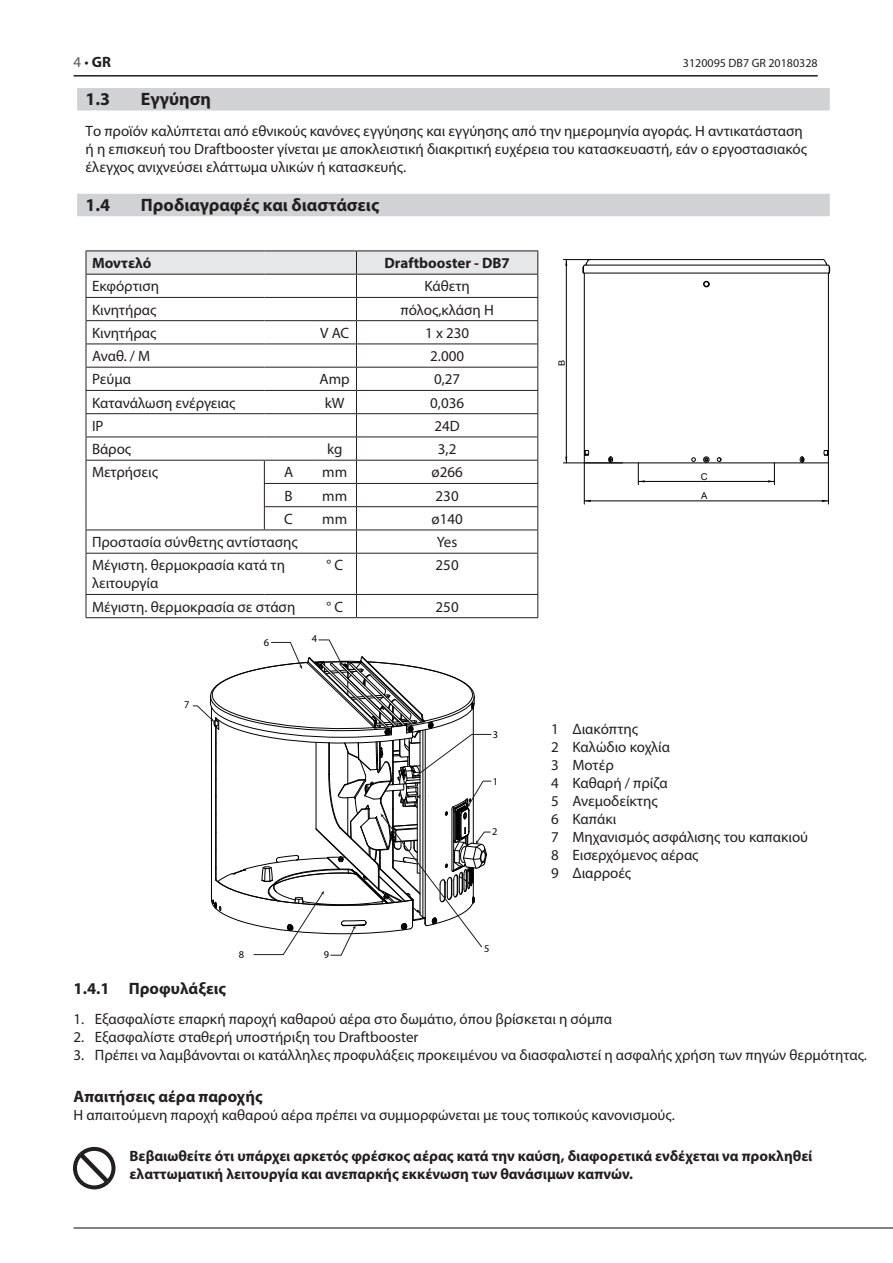
<style>
.page{position:relative;width:893px;height:1263px;background:#fff}
.page>*{position:absolute;margin:0;border:0;box-sizing:border-box;transform-origin:0 0}
.t1{font:700 18px "Myriad Pro";color:#231f20}
.Mellemrubrik{font:700 16.5px "Myriad Pro";color:#231f20}
.Normal_tab_5{font:15px "Myriad Pro";color:#231f20}
.Brødtekst{font:15px/18px "Myriad Pro";color:#231f20}
.Tabeller_venstre{font:15px/18px "Myriad Pro";color:#231f20}
.Brødtekst_bold{font:700 15px/18px "Myriad Pro";color:#231f20}
.Tabeller_venstre-2{font:700 15px "Myriad Pro";color:#231f20}
.Tabeller_fed_venstre{font:700 15px "Myriad Pro";color:#231f20}
.t2{font:12px "Myriad Pro";color:#231f20}
.t3{font:10.35px "Myriad Pro";color:#000}
.t4{font:9.45px "Arial";color:#000}
.t5{font:8.7px "Arial";color:#000;scale:1.05 1}
.s1{font-weight:400;color:#57585a}
.s2{font-weight:400}
</style>
<div class="page">
<div style="left:77px;top:88px;width:753px;height:22px;background:#d1d2d4"></div>
<div style="left:77px;top:194px;width:753px;height:22px;background:#d1d2d4"></div>
<hr style="left:356px;top:594px;width:182px;height:1px;background:#231f20">
<hr style="left:86px;top:617px;width:178px;height:1px;background:#231f20">
<hr style="left:264px;top:617px;width:49px;height:1px;background:#231f20">
<hr style="left:313px;top:617px;width:43px;height:1px;background:#231f20">
<hr style="left:86px;top:554px;width:1px;height:40px;background:#231f20">
<svg style="left:86px;top:595px;width:1px;height:22px"></svg>
<svg style="left:86px;top:251px;width:452px;height:302px"></svg>
<hr style="left:86px;top:413px;width:178px;height:1px;background:#231f20">
<hr style="left:264px;top:413px;width:49px;height:1px;background:#231f20">
<hr style="left:313px;top:413px;width:43px;height:1px;background:#231f20">
<hr style="left:86px;top:437px;width:178px;height:1px;background:#231f20">
<hr style="left:264px;top:437px;width:49px;height:1px;background:#231f20">
<hr style="left:313px;top:437px;width:43px;height:1px;background:#231f20">
<hr style="left:86px;top:553px;width:178px;height:1px;background:#231f20">
<hr style="left:264px;top:553px;width:49px;height:1px;background:#231f20">
<hr style="left:313px;top:553px;width:43px;height:1px;background:#231f20">
<hr style="left:86px;top:594px;width:178px;height:1px;background:#231f20">
<hr style="left:264px;top:594px;width:49px;height:1px;background:#231f20">
<hr style="left:313px;top:594px;width:43px;height:1px;background:#231f20">
<hr style="left:356px;top:553px;width:182px;height:1px;background:#231f20">
<hr style="left:356px;top:554px;width:1px;height:40px;background:#231f20">
<hr style="left:537px;top:554px;width:1px;height:40px;background:#231f20">
<svg style="left:356px;top:595px;width:1px;height:22px"></svg>
<svg style="left:537px;top:595px;width:1px;height:22px"></svg>
<hr style="left:356px;top:617px;width:182px;height:1px;background:#231f20">
<svg style="left:824px;top:450px;width:4px;height:6px"></svg>
<svg style="left:691px;top:458px;width:5px;height:4px"></svg>
<hr style="left:584px;top:463px;width:244px;height:1px;background:#000">
<hr style="left:828px;top:273px;width:1px;height:190px;background:#000">
<hr style="left:584px;top:273px;width:1px;height:190px;background:#000">
<svg style="left:584px;top:450px;width:5px;height:6px"></svg>
<hr style="left:585px;top:265px;width:243px;height:1px;background:#000">
<hr style="left:583px;top:273px;width:246px;height:1px;background:#000">
<hr style="left:590px;top:259px;width:233px;height:1px;background:#000">
<svg style="left:703px;top:281px;width:7px;height:6px"></svg>
<svg style="left:608px;top:456px;width:5px;height:7px"></svg>
<svg style="left:823px;top:259px;width:7px;height:14px"></svg>
<svg style="left:800px;top:456px;width:4px;height:7px"></svg>
<svg style="left:703px;top:457px;width:6px;height:5px"></svg>
<svg style="left:717px;top:457px;width:4px;height:5px"></svg>
<hr style="left:584px;top:463px;width:1px;height:41px;background:#000">
<hr style="left:828px;top:463px;width:1px;height:41px;background:#000">
<hr style="left:584px;top:501px;width:244px;height:1px;background:#000">
<svg style="left:638px;top:463px;width:7px;height:22px"></svg>
<svg style="left:768px;top:463px;width:7px;height:22px"></svg>
<hr style="left:638px;top:481px;width:136px;height:1px;background:#000">
<hr style="left:563px;top:463px;width:59px;height:1px;background:#000">
<svg style="left:563px;top:259px;width:28px;height:14px"></svg>
<hr style="left:566px;top:260px;width:1px;height:203px;background:#000">
<svg style="left:74px;top:1147px;width:41px;height:42px"></svg>
<svg style="left:192px;top:639px;width:300px;height:317px"></svg>
<hr style="left:74px;top:75px;width:744px;height:2px;background:#231f20">
<hr style="left:74px;top:1227px;width:819px;height:1px;background:#231f20">
<p class="Brødtekst_bold" style="left:74px;top:53px;width:39px"><span class="s1">4</span> <span class="s2">•</span> GR</p>
<p class="t2" style="left:683px;top:56px;width:136px">3120095 DB7 GR 20180328</p>
<p class="t1" style="left:86px;top:87px;width:26px">1.3</p>
<p class="t1" style="left:141px;top:87px;width:72px">Εγγύηση</p>
<p class="Brødtekst" style="left:86px;top:121px;width:723px">Το προϊόν καλύπτεται από εθνικούς κανόνες εγγύησης και εγγύησης από την ημερομηνία αγοράς. Η αντικατάσταση ή η επισκευή του Draftbooster γίνεται με αποκλειστική διακριτική ευχέρεια του κατασκευαστή, εάν ο εργοστασιακός έλεγχος ανιχνεύσει ελάττωμα υλικών ή κατασκευής.</p>
<p class="t1" style="left:86px;top:193px;width:26px">1.4</p>
<p class="t1" style="left:141px;top:193px;width:240px">Προδιαγραφές και διαστάσεις</p>
<p class="Tabeller_fed_venstre" style="left:92px;top:253px;width:61px">Μοντελό</p>
<p class="Tabeller_venstre-2" style="left:384px;top:253px;width:127px">Draftbooster - DB7</p>
<p class="Tabeller_venstre" style="left:92px;top:277px;width:69px">Εκφόρτιση</p>
<p class="Tabeller_venstre" style="left:424px;top:277px;width:47px">Κάθετη</p>
<p class="Tabeller_venstre" style="left:92px;top:300px;width:66px">Κινητήρας</p>
<p class="Tabeller_venstre" style="left:400px;top:300px;width:95px">πόλος,κλάση H</p>
<p class="Tabeller_venstre" style="left:92px;top:324px;width:66px">Κινητήρας</p>
<p class="Tabeller_venstre" style="left:320px;top:324px;width:31px">V AC</p>
<p class="Tabeller_venstre" style="left:425px;top:324px;width:46px">1 x 230</p>
<p class="Tabeller_venstre" style="left:92px;top:347px;width:60px">Αναθ. / Μ</p>
<p class="Tabeller_venstre" style="left:430px;top:347px;width:35px">2.000</p>
<p class="Tabeller_venstre" style="left:92px;top:370px;width:40px">Ρεύμα</p>
<p class="Tabeller_venstre" style="left:320px;top:370px;width:32px">Amp</p>
<p class="Tabeller_venstre" style="left:434px;top:370px;width:28px">0,27</p>
<p class="Tabeller_venstre" style="left:92px;top:393px;width:145px">Κατανάλωση ενέργειας</p>
<p class="Tabeller_venstre" style="left:325px;top:393px;width:21px">kW</p>
<p class="Tabeller_venstre" style="left:430px;top:393px;width:35px">0,036</p>
<p class="Tabeller_venstre" style="left:92px;top:417px;width:13px">IP</p>
<p class="Tabeller_venstre" style="left:434px;top:417px;width:27px">24D</p>
<p class="Tabeller_venstre" style="left:92px;top:440px;width:41px">Βάρος</p>
<p class="Tabeller_venstre" style="left:327px;top:440px;width:17px">kg</p>
<p class="Tabeller_venstre" style="left:438px;top:440px;width:20px">3,2</p>
<p class="Tabeller_venstre" style="left:92px;top:463px;width:67px">Μετρήσεις</p>
<p class="Tabeller_venstre" style="left:284px;top:463px;width:11px">A</p>
<p class="Tabeller_venstre" style="left:322px;top:463px;width:27px">mm</p>
<p class="Tabeller_venstre" style="left:431px;top:463px;width:33px">ø266</p>
<p class="Tabeller_venstre" style="left:285px;top:486px;width:10px">B</p>
<p class="Tabeller_venstre" style="left:322px;top:486px;width:27px">mm</p>
<p class="Tabeller_venstre" style="left:436px;top:486px;width:25px">230</p>
<p class="Tabeller_venstre" style="left:284px;top:510px;width:10px">C</p>
<p class="Tabeller_venstre" style="left:322px;top:510px;width:27px">mm</p>
<p class="Tabeller_venstre" style="left:431px;top:510px;width:33px">ø140</p>
<p class="Tabeller_venstre" style="left:92px;top:533px;width:207px">Προστασία σύνθετης αντίστασης</p>
<p class="Tabeller_venstre" style="left:437px;top:533px;width:22px">Yes</p>
<p class="Tabeller_venstre" style="left:92px;top:556px;width:195px">Μέγιστη. θερμοκρασία κατά τη λειτουργία</p>
<p class="Tabeller_venstre" style="left:326px;top:556px;width:18px">° C</p>
<p class="Tabeller_venstre" style="left:436px;top:556px;width:25px">250</p>
<p class="Tabeller_venstre" style="left:92px;top:597px;width:205px">Μέγιστη. θερμοκρασία σε στάση</p>
<p class="Tabeller_venstre" style="left:326px;top:597px;width:18px">° C</p>
<p class="Tabeller_venstre" style="left:436px;top:597px;width:25px">250</p>
<p class="t3" style="left:184px;top:698px;width:7px">7</p>
<p class="t3" style="left:264px;top:636px;width:7px">6</p>
<p class="t3" style="left:312px;top:632px;width:7px">4</p>
<p class="t3" style="left:239px;top:948px;width:7px">8</p>
<p class="t3" style="left:324px;top:948px;width:7px">9</p>
<p class="t3" style="left:493px;top:728px;width:7px">3</p>
<p class="t3" style="left:493px;top:775px;width:7px">1</p>
<p class="t3" style="left:492px;top:825px;width:7px">2</p>
<p class="t3" style="left:484px;top:942px;width:7px">5</p>
<p class="t5" style="left:556px;top:366px;width:7px;rotate:-90deg">B</p>
<p class="t4" style="left:701px;top:470px;width:8px">C</p>
<p class="t4" style="left:701px;top:490px;width:8px">A</p>
<p class="Normal_tab_5" style="left:551px;top:720px;width:88px">1 Διακόπτης</p>
<p class="Normal_tab_5" style="left:551px;top:738px;width:120px">2 Καλώδιο κοχλία</p>
<p class="Normal_tab_5" style="left:551px;top:756px;width:64px">3 Μοτέρ</p>
<p class="Normal_tab_5" style="left:551px;top:774px;width:118px">4 Καθαρή / πρίζα</p>
<p class="Normal_tab_5" style="left:551px;top:792px;width:108px">5 Ανεμοδείκτης</p>
<p class="Normal_tab_5" style="left:551px;top:810px;width:67px">6 Καπάκι</p>
<p class="Normal_tab_5" style="left:551px;top:828px;width:258px">7 Μηχανισμός ασφάλισης του καπακιού</p>
<p class="Normal_tab_5" style="left:551px;top:846px;width:149px">8 Εισερχόμενος αέρας</p>
<p class="Normal_tab_5" style="left:551px;top:864px;width:82px">9 Διαρροές</p>
<p class="Mellemrubrik" style="left:74px;top:977px;width:154px">1.4.1 Προφυλάξεις</p>
<p class="Normal_tab_5" style="left:74px;top:1010px;width:540px">1. Εξασφαλίστε επαρκή παροχή καθαρού αέρα στο δωμάτιο, όπου βρίσκεται η σόμπα</p>
<p class="Normal_tab_5" style="left:74px;top:1028px;width:346px">2. Εξασφαλίστε σταθερή υποστήριξη του Draftbooster</p>
<p class="Normal_tab_5" style="left:74px;top:1046px;width:795px">3. Πρέπει να λαμβάνονται οι κατάλληλες προφυλάξεις προκειμένου να διασφαλιστεί η ασφαλής χρήση των πηγών θερμότητας.</p>
<p class="Mellemrubrik" style="left:74px;top:1085px;width:190px">Απαιτήσεις αέρα παροχής</p>
<p class="Brødtekst" style="left:74px;top:1105px;width:603px">Η απαιτούμενη παροχή καθαρού αέρα πρέπει να συμμορφώνεται με τους τοπικούς κανονισμούς.</p>
<p class="Brødtekst_bold" style="left:130px;top:1146px;width:684px">Βεβαιωθείτε ότι υπάρχει αρκετός φρέσκος αέρας κατά την καύση, διαφορετικά ενδέχεται να προκληθεί ελαττωματική λειτουργία και ανεπαρκής εκκένωση των θανάσιμων καπνών.</p>
</div>
